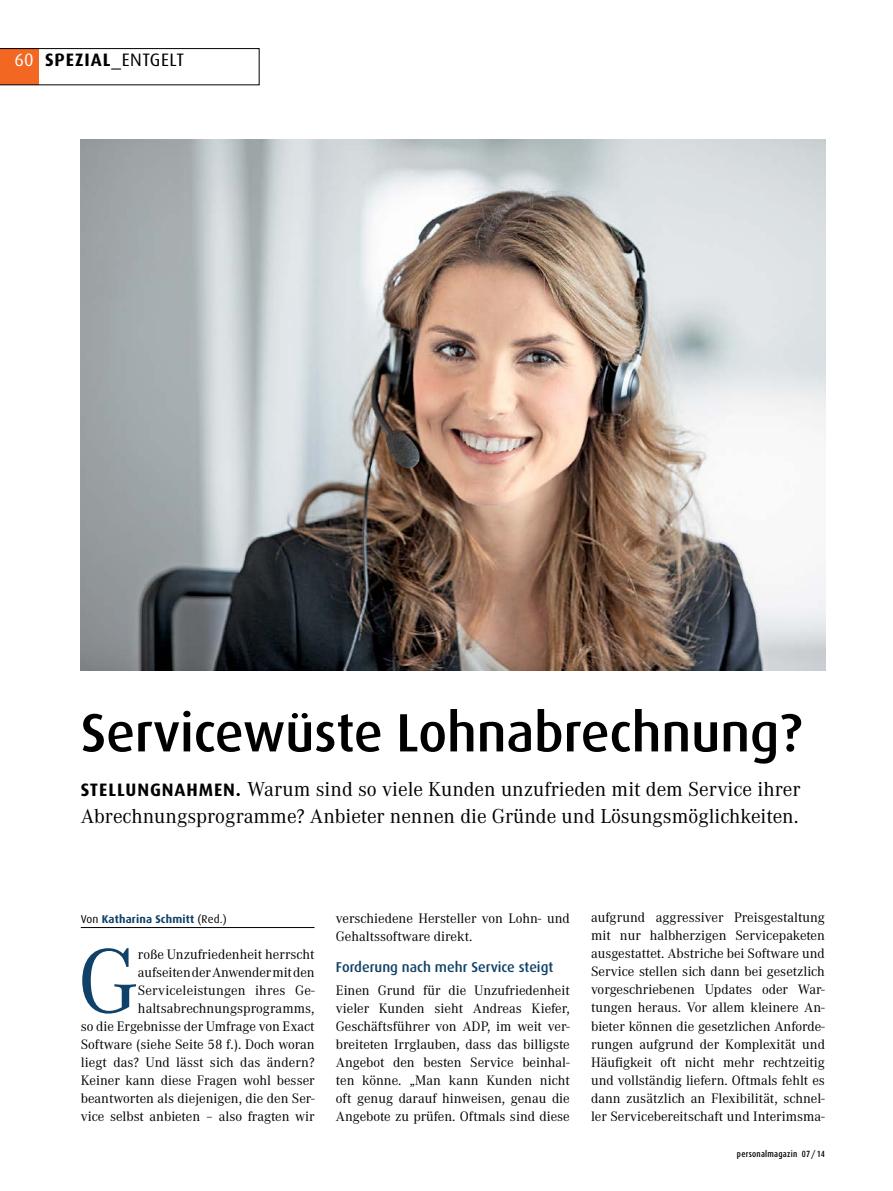
<style>
.page{position:relative;width:893px;height:1191px;background:#fff}
.page>*{position:absolute;margin:0;border:0;box-sizing:border-box;transform-origin:0 0}
.t1{font:94.8px "Corporate A";color:#104168}
.t2{font:500 54px "Dax";letter-spacing:-.005em;color:#000}
.t3{font:21px/27px "Corporate A";color:#000}
.t4{font:18px "Dax";letter-spacing:.02em;color:#000}
.t5{font:14.25px/18px "Corporate A";color:#000;text-align:justify}
.t6{font:500 14.25px "Dax";color:#104168}
.t7{font:700 11.25px "Dax";letter-spacing:.015em;color:#104168}
.t8{font:500 9px "Dax Condensed";letter-spacing:.025em;color:#000}
.s1{color:#fff}
.s2{font-weight:700}
.s3{font-family:"Dax";font-weight:700;font-size:18px}
.s4{font-weight:400;color:#000}
</style>
<div class="page">
<svg style="left:0;top:48px;width:259px;height:37px"></svg>
<img style="left:81px;top:139px;width:745px;height:531px">
<hr style="left:81px;top:927px;width:233px;height:1px;background:#000">
<p class="t4" style="left:15px;top:50px;width:171px"><span class="s1">60</span> <span class="s2">SPEZIAL</span>_entgelt</p>
<h2 class="t2" style="left:81px;top:701px;width:723px">Servicewüste Lohnabrechnung?</h2>
<h3 class="t3" style="left:81px;top:776px;width:721px"><span class="s3">STELLUNGNAHMEN.</span> Warum sind so viele Kunden unzufrieden mit dem Service ihrer<br>Abrechnungsprogramme? Anbieter nennen die Gründe und Lösungsmöglichkeiten.</h3>
<p class="t7" style="left:81px;top:912px;width:148px"><span class="s4">Von</span> KATHARINA SCHMITT <span class="s4">(Red.)</span></p>
<p class="t5" style="left:336px;top:909px;width:235px">verschiedene Hersteller von Lohn- und<br>Gehaltssoftware direkt.</p>
<p class="t6" style="left:336px;top:959px;width:219px">Forderung nach mehr Service steigt</p>
<p class="t5" style="left:336px;top:981px;width:235px">Einen Grund für die Unzufriedenheit vieler Kunden sieht Andreas Kiefer, Geschäftsführer von ADP, im weit ver&shy;breiteten Irrglauben, dass das billigste Angebot den besten Service beinhal&shy;ten könne. „Man kann Kunden nicht oft genug darauf hinweisen, genau die Angebote zu prüfen. Oftmals sind diese</p>
<h1 class="t1" style="left:78px;top:929px;width:62px">G</h1>
<p class="t5" style="left:81px;top:945px;width:235px;text-align:right">roße Unzufriedenheit herrscht<br>aufseiten der Anwender mit den Serviceleistungen ihres Ge&shy;haltsabrechnungsprogramms,<br>so die Ergebnisse der Umfrage von Exact Software (siehe Seite 58 f.). Doch woran liegt das? Und lässt sich das ändern?<br>Keiner kann diese Fragen wohl besser beantworten als diejenigen, die den Ser&shy;vice selbst anbieten – also fragten wir</p>
<p class="t5" style="left:591px;top:909px;width:235px">aufgrund aggressiver Preisgestaltung mit nur halbherzigen Servicepaketen ausgestattet. Abstriche bei Software und Service stellen sich dann bei gesetzlich vorgeschriebenen Updates oder War&shy;tungen heraus. Vor allem kleinere An&shy;bieter können die gesetzlichen Anforde&shy;rungen aufgrund der Komplexität und Häufigkeit oft nicht mehr rechtzeitig und vollständig liefern. Oftmals fehlt es dann zusätzlich an Flexibilität, schnel&shy;ler Servicebereitschaft und Interimsma-</p>
<p class="t8" style="left:737px;top:1148px;width:90px">personalmagazin 07/14</p>
</div>
